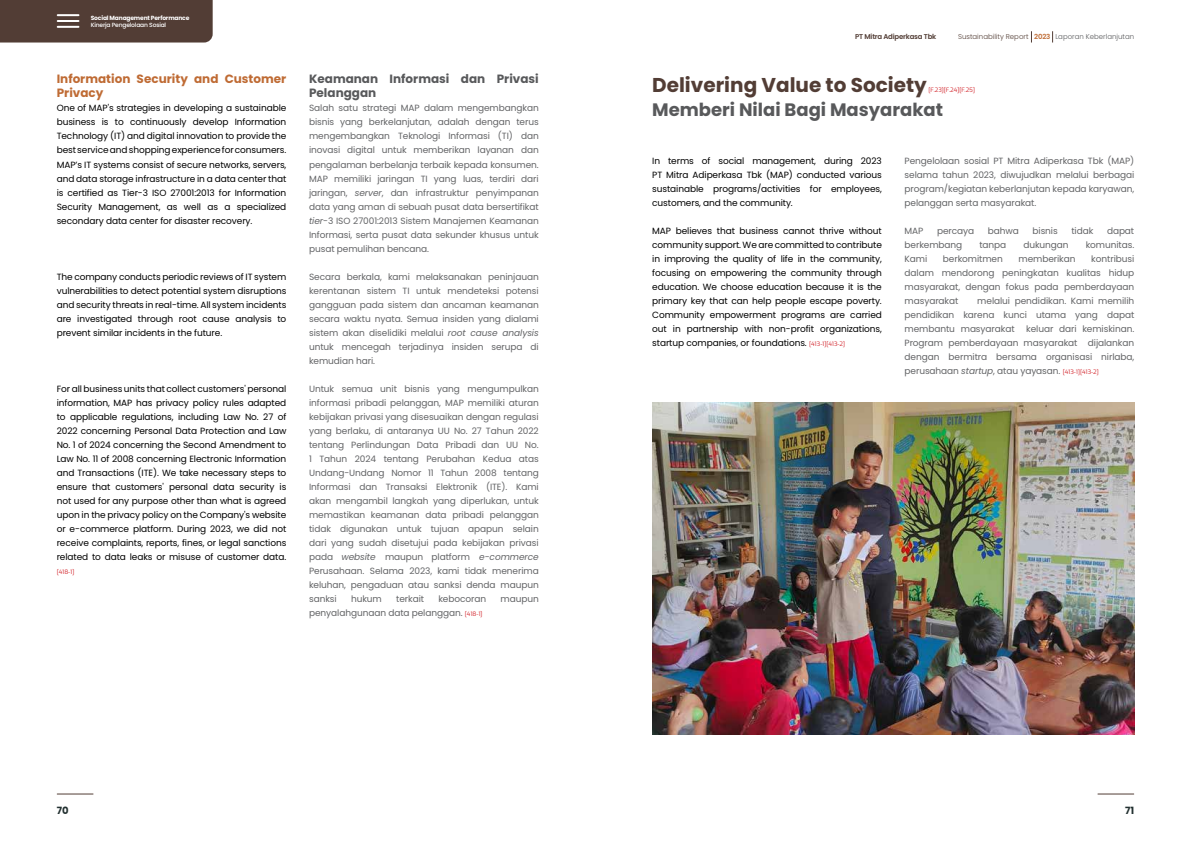
<style>
.page{position:relative;width:1191px;height:842px;background:#fff}
.page>*{position:absolute;margin:0;border:0;box-sizing:border-box;transform-origin:0 0}
.t1{font:700 20px "Poppins";color:#523d35}
.t2{font:700 18px "Poppins";color:#58595b}
.t3{font:700 12px/14px "Poppins";color:#bf6b34}
.t4{font:700 12px/14px "Poppins";color:#58595b}
.t5{font:700 10px "Poppins";color:#223030}
.t6{font:9px/14px "Poppins";letter-spacing:-.01em;color:#636466;text-align:justify}
.t7{font:9px/14px "Poppins";letter-spacing:-.01em;color:#000;text-align:justify}
.t8{font:300 7px "Poppins";color:#523d35}
.t9{font:600 7px "Poppins";letter-spacing:-.03em;color:#523d35}
.t10{font:700 6px "Poppins";letter-spacing:-.03em;color:#fff}
.t11{font:6px "Exo";color:#d2232a}
.t12{font:500 6px "Poppins";letter-spacing:-.03em;color:#fff}
.s1{font-style:italic}
.s2{font-family:"Exo";font-size:6px;color:#d2232a}
.s3{font-weight:600;color:#bf6b34}
.s4{color:#58595b}
</style>
<div class="page">
<img style="left:652px;top:402px;width:482px;height:332px">
<div style="left:0;top:0;width:213px;height:43px;background:#523d35"></div>
<hr style="left:58px;top:14px;width:20px;height:2px;background:#fff">
<hr style="left:58px;top:20px;width:20px;height:2px;background:#fff">
<hr style="left:58px;top:26px;width:20px;height:2px;background:#fff">
<svg style="left:1031px;top:31px;width:1px;height:12px"></svg>
<svg style="left:1052px;top:31px;width:1px;height:12px"></svg>
<hr style="left:1098px;top:793px;width:35px;height:1px;background:#523d35">
<hr style="left:57px;top:793px;width:36px;height:1px;background:#523d35">
<p class="t10" style="left:91px;top:14px;width:100px">Social Management Performance</p>
<p class="t12" style="left:91px;top:21px;width:77px">Kinerja Pengelolaan Sosial</p>
<h3 class="t3" style="left:57px;top:72px;width:231px">Information Security and Customer<br>Privacy</h3>
<p class="t7" style="left:57px;top:101px;width:231px">One of MAP's strategies in developing a sustainable business is to continuously develop Information Technology (IT) and digital innovation to provide the best service and shopping experience for consumers.<br>MAP’s IT systems consist of secure networks, servers, and data storage infrastructure in a data center that is certified as Tier-3 ISO 27001:2013 for Information Security Management, as well as a specialized secondary data center for disaster recovery.</p>
<p class="t7" style="left:57px;top:269px;width:231px">The company conducts periodic reviews of IT system vulnerabilities to detect potential system disruptions and security threats in real-time. All system incidents are investigated through root cause analysis to prevent similar incidents in the future.</p>
<p class="t7" style="left:57px;top:381px;width:231px">For all business units that collect customers' personal information, MAP has privacy policy rules adapted to applicable regulations, including Law No. 27 of 2022 concerning Personal Data Protection and Law No. 1 of 2024 concerning the Second Amendment to Law No. 11 of 2008 concerning Electronic Information and Transactions (ITE). We take necessary steps to ensure that customers' personal data security is not used for any purpose other than what is agreed upon in the privacy policy on the Company's website or e-commerce platform. During 2023, we did not receive complaints, reports, fines, or legal sanctions related to data leaks or misuse of customer data.</p>
<p class="t11" style="left:57px;top:567px;width:19px">[418-1]</p>
<h3 class="t4" style="left:309px;top:72px;width:231px">Keamanan Informasi dan Privasi<br>Pelanggan</h3>
<p class="t6" style="left:309px;top:101px;width:231px">Salah satu strategi MAP dalam mengembangkan bisnis yang berkelanjutan, adalah dengan terus mengembangkan Teknologi Informasi (TI) dan inovasi digital untuk memberikan layanan dan pengalaman berbelanja terbaik kepada konsumen.<br>MAP memiliki jaringan TI yang luas, terdiri dari jaringan, <span class="s1">server</span>, dan infrastruktur penyimpanan data yang aman di sebuah pusat data bersertifikat <span class="s1">tier</span>-3 ISO 27001:2013 Sistem Manajemen Keamanan Informasi, serta pusat data sekunder khusus untuk pusat pemulihan bencana.</p>
<p class="t6" style="left:309px;top:269px;width:231px">Secara berkala, kami melaksanakan peninjauan kerentanan sistem TI untuk mendeteksi potensi gangguan pada sistem dan ancaman keamanan secara waktu nyata. Semua insiden yang dialami sistem akan diselidiki melalui <span class="s1">root cause analysis </span>untuk mencegah terjadinya insiden serupa di kemudian hari.</p>
<p class="t6" style="left:309px;top:381px;width:231px">Untuk semua unit bisnis yang mengumpulkan informasi pribadi pelanggan, MAP memiliki aturan kebijakan privasi yang disesuaikan dengan regulasi yang berlaku, di antaranya UU No. 27 Tahun 2022 tentang Perlindungan Data Pribadi dan UU No.<br>1 Tahun 2024 tentang Perubahan Kedua atas Undang-Undang Nomor 11 Tahun 2008 tentang Informasi dan Transaksi Elektronik (ITE). Kami akan mengambil langkah yang diperlukan, untuk memastikan keamanan data pribadi pelanggan tidak digunakan untuk tujuan apapun selain dari yang sudah disetujui pada kebijakan privasi pada <span class="s1">website</span> maupun platform <span class="s1">e-commerce </span>Perusahaan. Selama 2023, kami tidak menerima keluhan, pengaduan atau sanksi denda maupun sanksi</p>
<p class="t6" style="left:351px;top:591px;width:32px">hukum</p>
<p class="t6" style="left:396px;top:591px;width:29px">terkait</p>
<p class="t6" style="left:438px;top:591px;width:49px">kebocoran</p>
<p class="t6" style="left:500px;top:591px;width:40px">maupun</p>
<p class="t6" style="left:309px;top:605px;width:175px">penyalahgunaan data pelanggan. <span class="s2">[418-1]</span></p>
<p class="t9" style="left:855px;top:33px;width:83px">PT Mitra Adiperkasa Tbk</p>
<p class="t8" style="left:958px;top:33px;width:178px">Sustainability Report <span class="s3">2023</span> <span class="s4">Laporan Keberlanjutan</span></p>
<h1 class="t1" style="left:652px;top:73px;width:276px">Delivering Value to Society</h1>
<p class="t11" style="left:928px;top:85px;width:48px">[F.23][F.24][F.25]</p>
<h2 class="t2" style="left:652px;top:99px;width:292px">Memberi Nilai Bagi Masyarakat</h2>
<p class="t7" style="left:652px;top:154px;width:231px">In terms of social management, during 2023<br>PT Mitra Adiperkasa Tbk (MAP) conducted various sustainable programs/activities for employees, customers, and the community.</p>
<p class="t7" style="left:652px;top:224px;width:231px">MAP believes that business cannot thrive without community support. We are committed to contribute in improving the quality of life in the community, focusing on empowering the community through education. We choose education because it is the primary key that can help people escape poverty.<br>Community empowerment programs are carried out in partnership with non-profit organizations, startup companies, or foundations. <span class="s2">[413-1][413-2]</span></p>
<p class="t6" style="left:904px;top:154px;width:231px">Pengelolaan sosial PT Mitra Adiperkasa Tbk (MAP) selama tahun 2023, diwujudkan melalui berbagai program/kegiatan keberlanjutan kepada karyawan, pelanggan serta masyarakat.</p>
<p class="t6" style="left:904px;top:224px;width:20px">MAP</p>
<p class="t6" style="left:937px;top:224px;width:39px">percaya</p>
<p class="t6" style="left:988px;top:224px;width:33px">bahwa</p>
<p class="t6" style="left:1032px;top:224px;width:27px">bisnis</p>
<p class="t6" style="left:1071px;top:224px;width:23px">tidak</p>
<p class="t6" style="left:1107px;top:224px;width:29px">dapat</p>
<p class="t6" style="left:904px;top:238px;width:59px">berkembang</p>
<p class="t6" style="left:979px;top:238px;width:28px">tanpa</p>
<p class="t6" style="left:1023px;top:238px;width:47px">dukungan</p>
<p class="t6" style="left:1085px;top:238px;width:50px">komunitas.</p>
<p class="t6" style="left:904px;top:252px;width:24px">Kami</p>
<p class="t6" style="left:943px;top:252px;width:61px">berkomitmen</p>
<p class="t6" style="left:1018px;top:252px;width:59px">memberikan</p>
<p class="t6" style="left:904px;top:252px;width:231px;text-indent:187px">kontribusi dalam mendorong peningkatan kualitas hidup masyarakat, dengan fokus pada pemberdayaan masyarakat</p>
<p class="t6" style="left:904px;top:294px;width:231px;text-indent:73px">melalui pendidikan. Kami memilih pendidikan karena kunci utama yang dapat membantu masyarakat</p>
<p class="t6" style="left:904px;top:322px;width:231px;text-indent:122px">keluar dari kemiskinan.<br>Program pemberdayaan masyarakat dijalankan dengan bermitra bersama organisasi nirlaba, perusahaan <span class="s1">startup</span>, atau yayasan. <span class="s2">[413-1][413-2]</span></p>
<p class="t5" style="left:57px;top:805px;width:13px">70</p>
<p class="t5" style="left:1125px;top:805px;width:11px">71</p>
</div>
